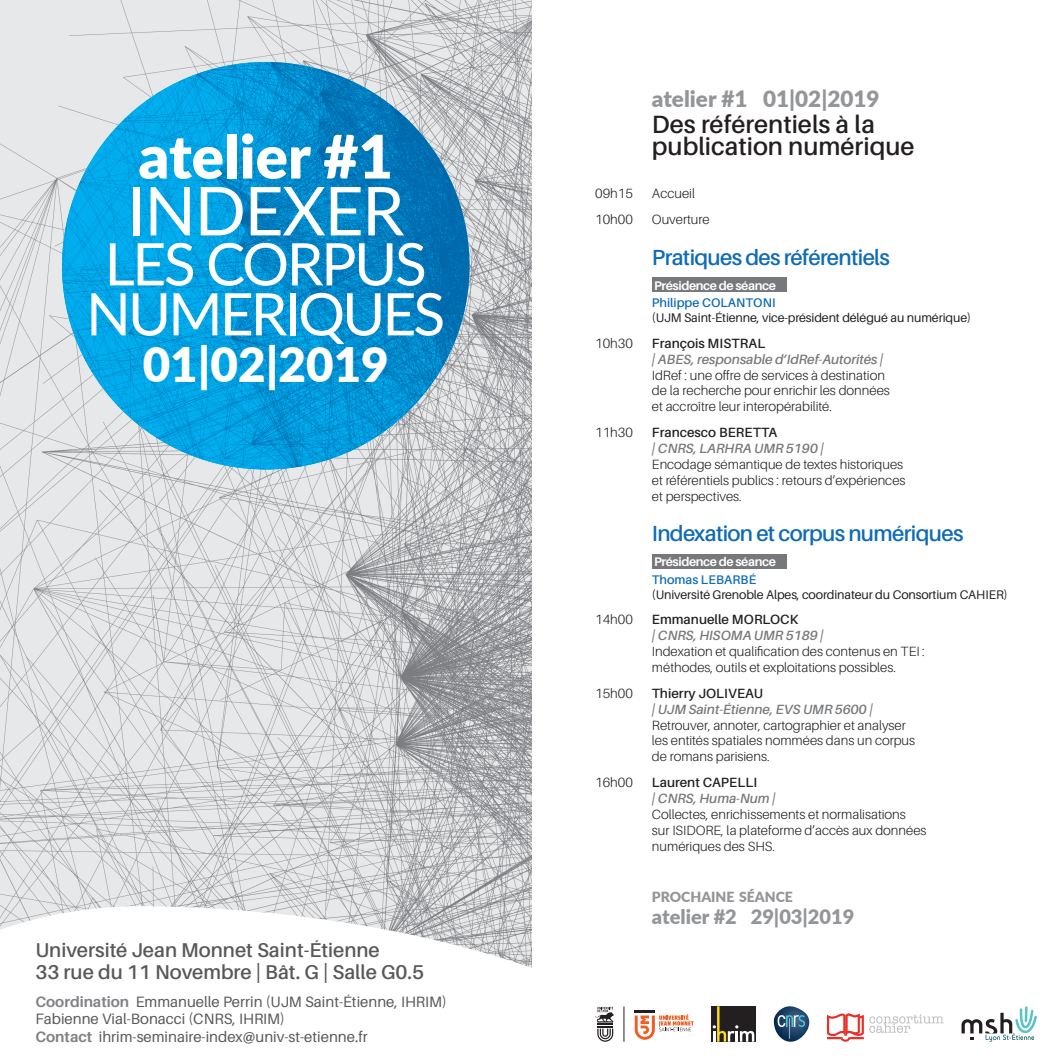
<style>
.page{position:relative;width:1063px;height:1063px;background:#fff}
.page>*{position:absolute;margin:0;border:0;box-sizing:border-box;transform-origin:0 0}
.t1{font:67.5px "Lato";letter-spacing:-.02em;color:#fff}
.t2{font:900 60px "Lato";color:#fff}
.t3{font:58.75px/50px "Lato";letter-spacing:-.05em;color:#fff;text-align:center}
.t4{font:900 47.5px "Lato";color:#fff}
.t5{font:600 25px/22.5px "Aileron";color:#231f20}
.t6{font:900 22.5px "Lato";color:#939598}
.t7{font:600 21.88px "Aileron";letter-spacing:-.03em;color:#0e6bb6}
.t8{font:600 20px/21.2px "Aileron";color:#57585a}
.t9{font:900 20px "Lato";color:#939598}
.t10{font:15px/17.5px "Aileron";color:#57585a}
.t11{font:900 14px "Lato";color:#939598}
.t12{font:300 13.38px/15.9px "Aileron";color:#231f20}
.t13{font:italic 600 13.38px "Aileron";color:#76787b}
.t14{font:600 13.38px "Aileron";letter-spacing:.01em;color:#231f20}
.t15{font:12.5px "Aileron";letter-spacing:-.01em;color:#231f20}
.t16{font:700 12.5px "Aileron";letter-spacing:-.03em;color:#fff}
.t17{font:600 12.5px "Aileron";letter-spacing:.01em;color:#0e6bb6}
.s1{font-weight:700;color:#808285}
</style>
<div class="page">
<div style="left:652px;top:278px;width:135px;height:14px;background:#76787b"></div>
<div style="left:652px;top:554px;width:135px;height:15px;background:#76787b"></div>
<img style="left:0;top:0;width:531px;height:906px">
<img style="left:62px;top:62px;width:407px;height:407px;border-radius:204px">
<svg style="left:0;top:906px;width:774px;height:117px"></svg>
<div style="left:711px;top:1006px;width:45px;height:36px;background:#231f20"></div>
<svg style="left:713px;top:1006px;width:41px;height:36px"></svg>
<div style="left:595px;top:1006px;width:99px;height:36px;background:#fff"></div>
<svg style="left:595px;top:1006px;width:19px;height:36px"></svg>
<hr style="left:624px;top:1007px;width:1px;height:35px;background:#231f20">
<hr style="left:635px;top:1010px;width:20px;height:3px;background:#231f20">
<svg style="left:635px;top:1014px;width:59px;height:26px"></svg>
<svg style="left:962px;top:1006px;width:75px;height:36px"></svg>
<svg style="left:774px;top:1006px;width:35px;height:36px"></svg>
<svg style="left:827px;top:1013px;width:117px;height:29px"></svg>
<h2 class="t2" style="left:138px;top:111px;width:256px">atelier #1</h2>
<h1 class="t1" style="left:127px;top:163px;width:279px">INDEXER</h1>
<h3 class="t3" style="left:86px;top:237px;width:361px">LES CORPUS<br>NUMERIQUES</h3>
<h3 class="t4" style="left:143px;top:329px;width:248px">01|02|2019</h3>
<h3 class="t8" style="left:35px;top:940px;width:390px">Université Jean Monnet Saint-Étienne<br>33 rue du 11 Novembre | Bât. G | Salle G0.5</h3>
<p class="t10" style="left:35px;top:993px;width:373px"><span class="s1">Coordination</span> Emmanuelle Perrin (UJM Saint-Étienne, IHRI</p>
<p class="t10" style="left:429px;top:993px;width:19px">M)</p>
<p class="t10" style="left:35px;top:1010px;width:212px">Fabienne Vial-Bonacci (CNRS, IHRI</p>
<p class="t10" style="left:35px;top:1010px;width:334px;text-indent:232px">M)<br><span class="s1">Contact</span> ihrim-seminaire-index@univ-st-etienne.fr</p>
<h3 class="t6" style="left:652px;top:82px;width:229px">atelier #1 01|02|2019</h3>
<h3 class="t5" style="left:652px;top:113px;width:264px">Des référentiels à la publication numérique</h3>
<p class="t12" style="left:595px;top:186px;width:39px">09h15</p>
<p class="t12" style="left:652px;top:186px;width:45px">Accueil</p>
<p class="t12" style="left:595px;top:211px;width:39px">10h00</p>
<p class="t12" style="left:652px;top:211px;width:59px">Ouverture</p>
<h3 class="t7" style="left:652px;top:245px;width:239px">Pratiques des référentiels</h3>
<p class="t16" style="left:654px;top:278px;width:124px">Présidence de séance</p>
<p class="t17" style="left:652px;top:296px;width:125px">Philippe Colantoni</p>
<p class="t15" style="left:652px;top:311px;width:321px">(UJM Saint-Étienne, vice-président délégué au numérique)</p>
<p class="t12" style="left:595px;top:335px;width:39px">10h30</p>
<p class="t14" style="left:652px;top:336px;width:115px">François Mistral</p>
<p class="t13" style="left:652px;top:352px;width:233px">| ABES, responsable d’IdRef-Autorités |</p>
<p class="t12" style="left:652px;top:367px;width:239px">IdRef : une offre de services à destination de la recherche pour enrichir les données et accroître leur interopérabilité.</p>
<p class="t12" style="left:595px;top:425px;width:39px">11h30</p>
<p class="t14" style="left:652px;top:425px;width:127px">Francesco Beretta</p>
<p class="t13" style="left:652px;top:441px;width:174px">| CNRS, LARHRA UMR 5190 |</p>
<p class="t12" style="left:652px;top:456px;width:255px">Encodage sémantique de textes historiques et référentiels publics : retours d’expériences et perspectives.</p>
<h3 class="t7" style="left:595px;top:522px;width:32px">I</h3>
<h3 class="t7" style="left:657px;top:522px;width:308px">ndexation et corpus numériques</h3>
<p class="t16" style="left:654px;top:555px;width:124px">Présidence de séance</p>
<p class="t17" style="left:652px;top:572px;width:106px">Thomas LebarBé</p>
<p class="t15" style="left:652px;top:587px;width:357px">(Université Grenoble Alpes, coordinateur du Consortium Cahier)</p>
<p class="t12" style="left:595px;top:612px;width:39px">14h00</p>
<p class="t14" style="left:652px;top:612px;width:148px">Emmanuelle Morloc k</p>
<p class="t13" style="left:652px;top:628px;width:173px">| CNRS, HISOMA UMR 5189 |</p>
<p class="t12" style="left:652px;top:644px;width:274px">Indexation et qualification des contenus en TEI : méthodes, outils et exploitations possibles.</p>
<p class="t12" style="left:595px;top:685px;width:39px">15h00</p>
<p class="t14" style="left:652px;top:686px;width:113px">Thierry Joliveau</p>
<p class="t13" style="left:652px;top:702px;width:223px">| UJM Saint-Étienne, EVS UMR 5600 |</p>
<p class="t12" style="left:652px;top:717px;width:265px">Retrouver, annoter, cartographier et analyser les entités spatiales nommées dans un corpus de romans parisiens.</p>
<p class="t12" style="left:595px;top:775px;width:39px">16h00</p>
<p class="t14" style="left:652px;top:775px;width:107px">Laurent Capelli</p>
<p class="t13" style="left:652px;top:791px;width:125px">| CNRS, Huma-Num |</p>
<p class="t12" style="left:652px;top:806px;width:276px">Collectes, enrichissements et normalisations sur ISIDORE, la plateforme d’accès aux données numériques des SHS.</p>
<p class="t11" style="left:652px;top:886px;width:143px">PROCHAINE SÉANCE</p>
<h3 class="t9" style="left:652px;top:902px;width:204px">atelier #2 29|03|2019</h3>
</div>
